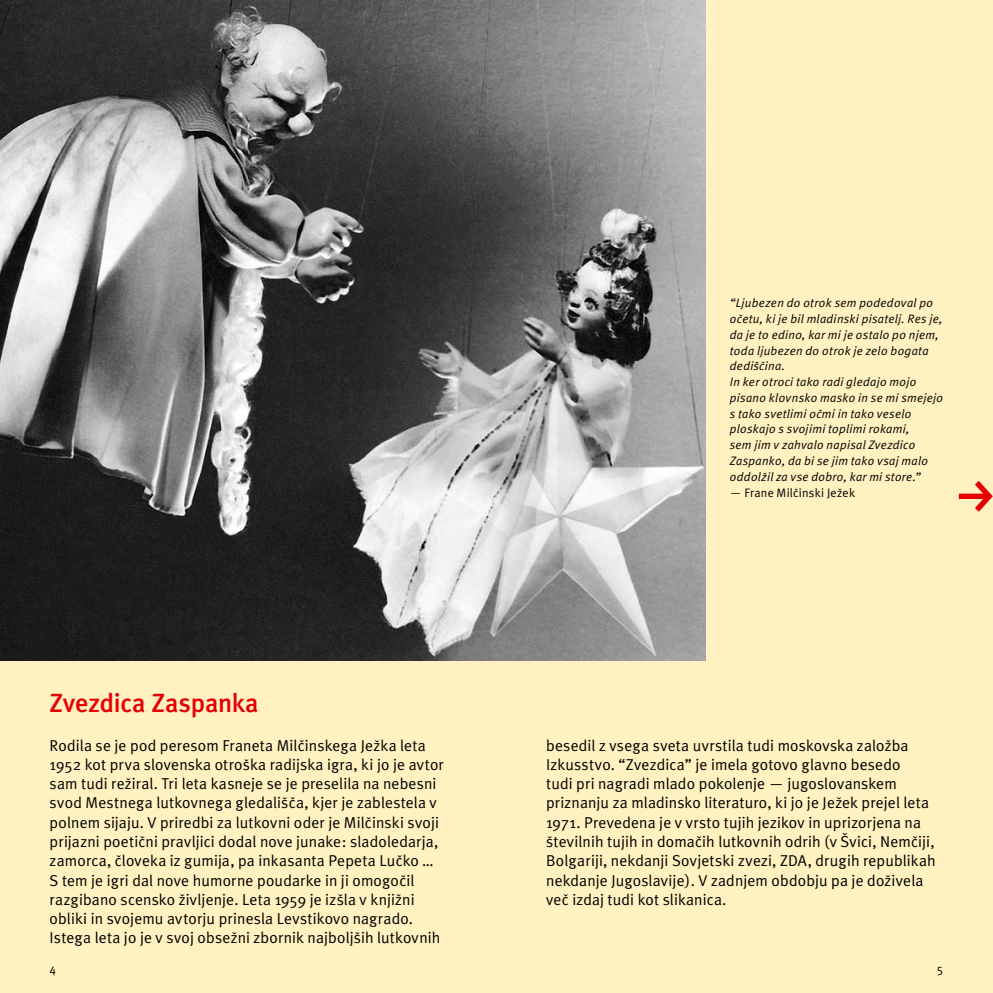
<style>
.page{position:relative;width:993px;height:993px;background:#fff}
.page>*{position:absolute;margin:0;border:0;box-sizing:border-box;transform-origin:0 0}
.t1{font:54.25px "FF Dingbests";color:#e60004}
.t2{font:500 26.25px "Meta";letter-spacing:-.01em;color:#e60004}
.t3{font:15.75px/19.2px "Meta Normal";letter-spacing:.01em;color:#000}
.t4{font:italic 12.25px/15.8px "Meta Normal";letter-spacing:.025em;color:#000}
.t5{font:12.25px "Meta Normal";letter-spacing:.02em;color:#000}
</style>
<div class="page">
<div style="left:0;top:0;width:496px;height:992px;background:#fff1c0"></div>
<div style="left:496px;top:0;width:496px;height:992px;background:#fff1c0"></div>
<img style="left:0;top:0;width:704px;height:659px">
<p class="t4" style="left:729px;top:295px;width:215px">“Ljubezen do otrok sem podedoval po oËetu, ki je bil mladinski pisatelj. Res je, da je to edino, kar mi je ostalo po njem, toda ljubezen do otrok je zelo bogata dediπËina.<br>In ker otroci tako radi gledajo mojo pisano klovnsko masko in se mi smejejo s tako svetlimi oËmi in tako veselo ploskajo s svojimi toplimi rokami,<br>sem jim v zahvalo napisal Zvezdico Zaspanko, da bi se jim tako vsaj malo oddolæil za vse dobro, kar mi store.”</p>
<p class="t5" style="left:729px;top:485px;width:127px">— Frane MilËinski Jeæek</p>
<h1 class="t1" style="left:953px;top:467px;width:44px">f</h1>
<h2 class="t2" style="left:50px;top:687px;width:210px">Zvezdica Zaspanka</h2>
<p class="t3" style="left:50px;top:735px;width:395px">Rodila se je pod peresom Franeta MilËinskega Jeæka leta 1952 kot prva slovenska otroπka radijska igra, ki jo je avtor sam tudi reæiral. Tri leta kasneje se je preselila na nebesni svod Mestnega lutkovnega gledaliπËa, kjer je zablestela v polnem sijaju. V priredbi za lutkovni oder je MilËinski svoji prijazni poetiËni pravljici dodal nove junake: sladoledarja, zamorca, Ëloveka iz gumija, pa inkasanta Pepeta LuËko … S tem je igri dal nove humorne poudarke in ji omogoËil razgibano scensko æivljenje. Leta 1959 je izπla v knjiæni obliki in svojemu avtorju prinesla Levstikovo nagrado.<br>Istega leta jo je v svoj obseæni zbornik najboljπih lutkovnih</p>
<p class="t3" style="left:546px;top:735px;width:391px">besedil z vsega sveta uvrstila tudi moskovska zaloæba Izkusstvo. “Zvezdica” je imela gotovo glavno besedo<br>tudi pri nagradi mlado pokolenje — jugoslovanskem priznanju za mladinsko literaturo, ki jo je Jeæek prejel leta 1971. Prevedena je v vrsto tujih jezikov in uprizorjena na πtevilnih tujih in domaËih lutkovnih odrih (v ©vici, NemËiji, Bolgariji, nekdanji Sovjetski zvezi, ZDA, drugih republikah nekdanje Jugoslavije). V zadnjem obdobju pa je doæivela veË izdaj tudi kot slikanica.</p>
<p class="t5" style="left:50px;top:961px;width:8px">4</p>
<p class="t5" style="left:936px;top:961px;width:8px">5</p>
</div>
